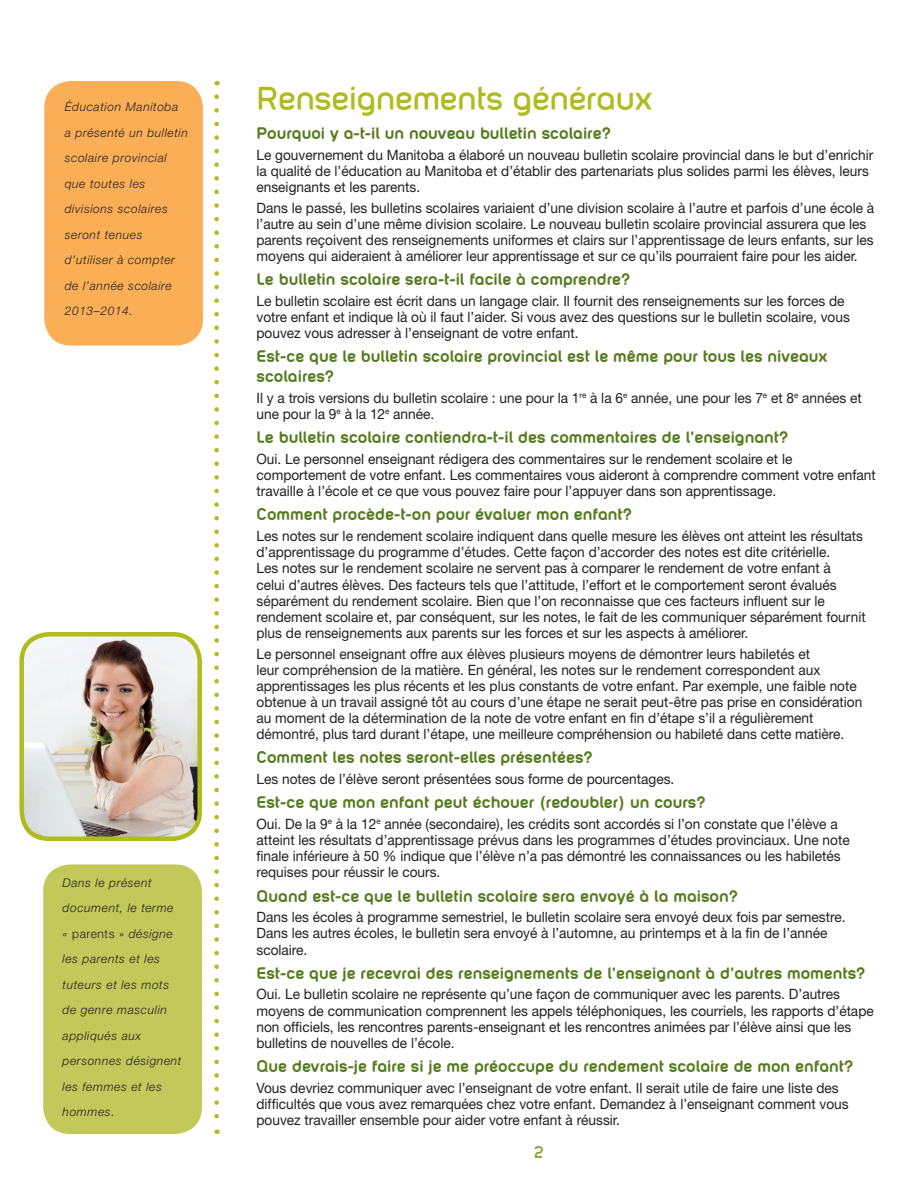
<style>
.page{position:relative;width:918px;height:1188px;background:#fff}
.page>*{position:absolute;margin:0;border:0;box-sizing:border-box;transform-origin:0 0}
.t1{font:33px "Layar Bahtera Doomsday";color:#b0bb1d}
.t2{font:700 16.5px/19.8px "Layar Bahtera Doomsday";color:#567a1f}
.t3{font:16.5px "Layar Bahtera Doomsday";color:#78a22d}
.t4{font:14.25px/16.2px "Helvetica Neue";color:#231f20;scale:.96 1}
.t5{font:italic 300 12px/25.5px "Helvetica Neue";letter-spacing:.05em;color:#231f20}
.s1{font-style:normal}
</style>
<div class="page">
<svg style="left:214px;top:97px;width:5px;height:1037px"></svg>
<img style="left:24px;top:634px;width:176px;height:202px">
<div style="left:19px;top:632px;width:183px;height:209px;border:4px solid #b0bb1d;border-radius:27px"></div>
<div style="left:44px;top:81px;width:159px;height:265px;background:#faae56;border-radius:27px"></div>
<div style="left:43px;top:864px;width:159px;height:270px;background:#c2c85a;border-radius:27px"></div>
<p class="t5" style="left:65px;top:94px;width:125px">Éducation Manitoba<br>a présenté un bulletin scolaire provincial que toutes les divisions scolaires seront tenues d’utiliser à compter de l’année scolaire<br>2013–2014.</p>
<p class="t5" style="left:63px;top:870px;width:120px">Dans le présent document, le terme « <span class="s1">parents »</span> désigne les parents et les tuteurs et les mots de genre masculin appliqués aux personnes désignent les femmes et les hommes.</p>
<h1 class="t1" style="left:256px;top:81px;width:398px">Renseignements généraux</h1>
<p class="t2" style="left:256px;top:123px;width:356px">Pourquoi y a-t-il un nouveau bulletin scolaire?</p>
<p class="t4" style="left:256px;top:146px;width:644px">Le gouvernement du Manitoba a élaboré un nouveau bulletin scolaire provincial dans le but d’enrichir la qualité de l’éducation au Manitoba et d’établir des partenariats plus solides parmi les élèves, leurs enseignants et les parents.</p>
<p class="t4" style="left:256px;top:199px;width:645px">Dans le passé, les bulletins scolaires variaient d’une division scolaire à l’autre et parfois d’une école à l’autre au sein d’une même division scolaire. Le nouveau bulletin scolaire provincial assurera que les parents reçoivent des renseignements uniformes et clairs sur l’apprentissage de leurs enfants, sur les moyens qui aideraient à améliorer leur apprentissage et sur ce qu’ils pourraient faire pour les aider.</p>
<p class="t2" style="left:256px;top:270px;width:376px">Le bulletin scolaire sera-t-il facile à comprendre?</p>
<p class="t4" style="left:256px;top:293px;width:620px">Le bulletin scolaire est écrit dans un langage clair. Il fournit des renseignements sur les forces de votre enfant et indique là où il faut l’aider. Si vous avez des questions sur le bulletin scolaire, vous pouvez vous adresser à l’enseignant de votre enfant.</p>
<p class="t2" style="left:256px;top:347px;width:573px">Est-ce que le bulletin scolaire provincial est le même pour tous les niveaux scolaires?</p>
<p class="t4" style="left:256px;top:390px;width:632px">Il y a trois versions du bulletin scolaire : une pour la 1<sup>re</sup> à la 6<sup>e</sup> année, une pour les 7<sup>e</sup> et 8<sup>e</sup> années et une pour la 9<sup>e</sup> à la 12<sup>e</sup> année.</p>
<p class="t2" style="left:256px;top:428px;width:533px">Le bulletin scolaire contiendra-t-il des commentaires de l’enseignant?</p>
<p class="t4" style="left:256px;top:451px;width:647px">Oui. Le personnel enseignant rédigera des commentaires sur le rendement scolaire et le comportement de votre enfant. Les commentaires vous aideront à comprendre comment votre enfant travaille à l’école et ce que vous pouvez faire pour l’appuyer dans son apprentissage.</p>
<p class="t2" style="left:256px;top:505px;width:377px">Comment procède-t-on pour évaluer mon enfant?</p>
<p class="t4" style="left:256px;top:528px;width:636px">Les notes sur le rendement scolaire indiquent dans quelle mesure les élèves ont atteint les résultats d’apprentissage du programme d’études. Cette façon d’accorder des notes est dite critérielle.<br>Les notes sur le rendement scolaire ne servent pas à comparer le rendement de votre enfant à<br>celui d’autres élèves. Des facteurs tels que l’attitude, l’effort et le comportement seront évalués séparément du rendement scolaire. Bien que l’on reconnaisse que ces facteurs influent sur le rendement scolaire et, par conséquent, sur les notes, le fait de les communiquer séparément fournit plus de renseignements aux parents sur les forces et sur les aspects à améliorer.</p>
<p class="t4" style="left:256px;top:645px;width:633px">Le personnel enseignant offre aux élèves plusieurs moyens de démontrer leurs habiletés et<br>leur compréhension de la matière. En général, les notes sur le rendement correspondent aux apprentissages les plus récents et les plus constants de votre enfant. Par exemple, une faible note obtenue à un travail assigné tôt au cours d’une étape ne serait peut-être pas prise en considération au moment de la détermination de la note de votre enfant en fin d’étape s’il a régulièrement démontré, plus tard durant l’étape, une meilleure compréhension ou habileté dans cette matière.</p>
<p class="t2" style="left:256px;top:748px;width:338px">Comment les notes seront-elles présentées?</p>
<p class="t4" style="left:256px;top:771px;width:437px">Les notes de l’élève seront présentées sous forme de pourcentages.</p>
<p class="t2" style="left:256px;top:793px;width:451px">Est-ce que mon enfant peut échouer (redoubler) un cours?</p>
<p class="t4" style="left:256px;top:816px;width:619px">Oui. De la 9<sup>e</sup> à la 12<sup>e</sup> année (secondaire), les crédits sont accordés si l’on constate que l’élève a atteint les résultats d’apprentissage prévus dans les programmes d’études provinciaux. Une note finale inférieure à 50 % indique que l’élève n’a pas démontré les connaissances ou les habiletés requises pour réussir le cours.</p>
<p class="t2" style="left:256px;top:886px;width:483px">Quand est-ce que le bulletin scolaire sera envoyé à la maison?</p>
<p class="t4" style="left:256px;top:909px;width:615px">Dans les écoles à programme semestriel, le bulletin scolaire sera envoyé deux fois par semestre.<br>Dans les autres écoles, le bulletin sera envoyé à l’automne, au printemps et à la fin de l’année scolaire.</p>
<p class="t2" style="left:256px;top:963px;width:611px">Est-ce que je recevrai des renseignements de l’enseignant à d’autres moments?</p>
<p class="t4" style="left:256px;top:986px;width:645px">Oui. Le bulletin scolaire ne représente qu’une façon de communiquer avec les parents. D’autres moyens de communication comprennent les appels téléphoniques, les courriels, les rapports d’étape non officiels, les rencontres parents-enseignant et les rencontres animées par l’élève ainsi que les bulletins de nouvelles de l’école.</p>
<p class="t2" style="left:256px;top:1056px;width:599px">Que devrais-je faire si je me préoccupe du rendement scolaire de mon enfant?</p>
<p class="t4" style="left:256px;top:1079px;width:618px">Vous devriez communiquer avec l’enseignant de votre enfant. Il serait utile de faire une liste des difficultés que vous avez remarquées chez votre enfant. Demandez à l’enseignant comment vous pouvez travailler ensemble pour aider votre enfant à réussir.</p>
<p class="t3" style="left:534px;top:1143px;width:11px">2</p>
</div>
